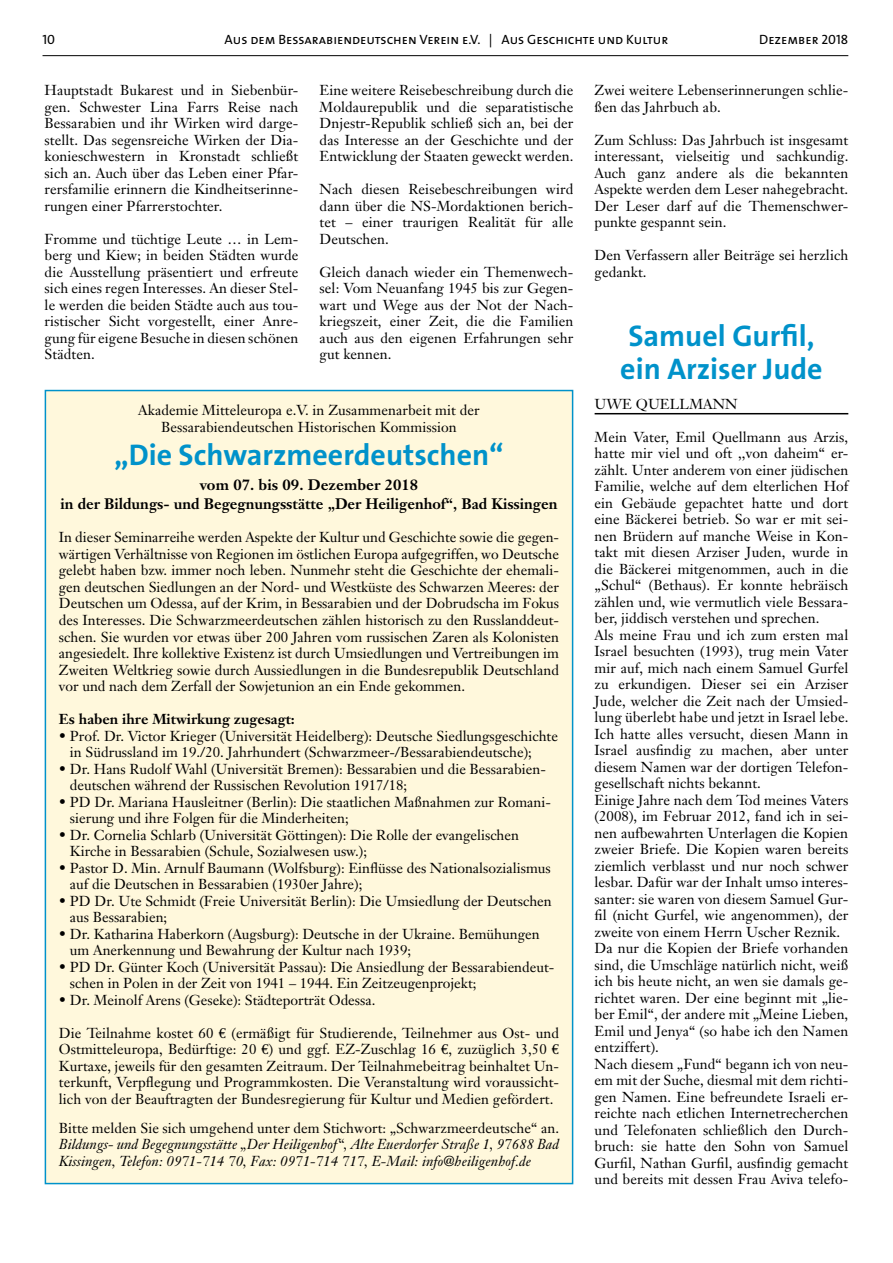
<style>
.page{position:relative;width:893px;height:1263px;background:#fff}
.page>*{position:absolute;margin:0;border:0;box-sizing:border-box;transform-origin:0 0}
.t1{font:700 30px/33px "The Sans B7";color:#0092ca}
.t2{font:700 15px/19.5px "Janson Text";color:#000;text-align:center}
.t3{font:14.25px/16.5px "Janson Text";letter-spacing:.005em;color:#000}
.t4{font:italic 14.25px/16.5px "Janson Text";letter-spacing:.005em;color:#000}
.t5{font:700 14.25px "Janson Text";color:#000}
.t6{font:13.5px "The Sans Caps";color:#000}
.s1{font-family:"Euro Serif"}
</style>
<div class="page">
<hr style="left:43px;top:55px;width:805px;height:1px;background:#000">
<div style="left:45px;top:390px;width:528px;height:793px;background:#fff8dc"></div>
<hr style="left:595px;top:413px;width:253px;height:1px;background:#000">
<p class="t6" style="left:43px;top:28px;width:14px">10</p>
<p class="t6" style="left:225px;top:28px;width:445px">Aus dem Bessarabiendeutschen Verein e.V. | Aus Geschichte und Kultur</p>
<p class="t6" style="left:759px;top:28px;width:91px">Dezember 2018</p>
<p class="t3" style="left:45px;top:82px;width:255px;text-align:justify">Hauptstadt Bukarest und in Siebenbür&shy;gen. Schwester Lina Farrs Reise nach Bessarabien und ihr Wirken wird darge&shy;stellt. Das segensreiche Wirken der Dia&shy;konieschwestern in Kronstadt schließt sich an. Auch über das Leben einer Pfar&shy;rersfamilie erinnern die Kindheitserinne&shy;rungen einer Pfarrerstochter.</p>
<p class="t3" style="left:45px;top:230px;width:255px;text-align:justify">Fromme und tüchtige Leute … in Lem&shy;berg und Kiew; in beiden Städten wurde die Ausstellung präsentiert und erfreute sich eines regen Interesses. An dieser Stel&shy;le werden die beiden Städte auch aus tou&shy;ristischer Sicht vorgestellt, einer Anre&shy;gung für eigene Besuche in diesen schönen Städten.</p>
<p class="t3" style="left:320px;top:82px;width:255px;text-align:justify">Eine weitere Reisebeschreibung durch die Moldaurepublik und die separatistische Dnjestr-Republik schließ sich an, bei der das Interesse an der Geschichte und der Entwicklung der Staaten geweckt werden.</p>
<p class="t3" style="left:320px;top:181px;width:255px;text-align:justify">Nach diesen Reisebeschreibungen wird dann über die NS-Mordaktionen berich&shy;tet – einer traurigen Realität für alle Deutschen.</p>
<p class="t3" style="left:320px;top:263px;width:255px;text-align:justify">Gleich danach wieder ein Themenwech&shy;sel: Vom Neuanfang 1945 bis zur Gegen&shy;wart und Wege aus der Not der Nach&shy;kriegszeit, einer Zeit, die die Familien auch aus den eigenen Erfahrungen sehr gut kennen.</p>
<p class="t3" style="left:595px;top:82px;width:255px">Zwei weitere Lebenserinnerungen schlie&shy;ßen das Jahrbuch ab.</p>
<p class="t3" style="left:595px;top:131px;width:255px;text-align:justify">Zum Schluss: Das Jahrbuch ist insgesamt interessant, vielseitig und sachkundig.<br>Auch ganz andere als die bekannten Aspekte werden dem Leser nahegebracht.<br>Der Leser darf auf die Themenschwer&shy;punkte gespannt sein.</p>
<p class="t3" style="left:595px;top:247px;width:255px">Den Verfassern aller Beiträge sei herzlich gedankt.</p>
<h1 class="t1" style="left:620px;top:320px;width:204px">Samuel Gurfil, ein Arziser Jude</h1>
<p class="t3" style="left:595px;top:395px;width:145px">Uwe Quellmann</p>
<p class="t3" style="left:595px;top:428px;width:255px">Mein Vater, Emil Quellmann aus Arzis, hatte mir viel und oft ,,von daheim“ er&shy;zählt. Unter anderem von einer jüdischen Familie, welche auf dem elterlichen Hof ein Gebäude gepachtet hatte und dort eine Bäckerei betrieb. So war er mit sei&shy;nen Brüdern auf manche Weise in Kon&shy;takt mit diesen Arziser Juden, wurde in die Bäckerei mitgenommen, auch in die „Schul“ (Bethaus). Er konnte hebräisch zählen und, wie vermutlich viele Bessara&shy;ber, jiddisch verstehen und sprechen.<br>Als meine Frau und ich zum ersten mal Israel besuchten (1993), trug mein Vater mir auf, mich nach einem Samuel Gurfel zu erkundigen. Dieser sei ein Arziser Jude, welcher die Zeit nach der Umsied&shy;lung überlebt habe und jetzt in Israel lebe.<br>Ich hatte alles versucht, diesen Mann in Israel ausfindig zu machen, aber unter diesem Namen war der dortigen Telefon&shy;gesellschaft nichts bekannt.<br>Einige Jahre nach dem Tod meines Vaters (2008), im Februar 2012, fand ich in sei&shy;nen aufbewahrten Unterlagen die Kopien zweier Briefe. Die Kopien waren bereits ziemlich verblasst und nur noch schwer lesbar. Dafür war der Inhalt umso interes&shy;santer: sie waren von diesem Samuel Gur&shy;fil (nicht Gurfel, wie angenommen), der zweite von einem Herrn Uscher Reznik.<br>Da nur die Kopien der Briefe vorhanden sind, die Umschläge natürlich nicht, weiß ich bis heute nicht, an wen sie damals ge&shy;richtet waren. Der eine beginnt mit „lie&shy;ber Emil“, der andere mit „Meine Lieben, Emil und Jenya“ (so habe ich den Namen entziffert).<br>Nach diesem „Fund“ begann ich von neu&shy;em mit der Suche, diesmal mit dem richti&shy;gen Namen. Eine befreundete Israeli er&shy;reichte nach etlichen Internetrecherchen und Telefonaten schließlich den Durch&shy;bruch: sie hatte den Sohn von Samuel Gurfil, Nathan Gurfil, ausfindig gemacht und bereits mit dessen Frau Aviva telefo-</p>
<p class="t3" style="left:138px;top:402px;width:343px;text-align:center">Akademie Mitteleuropa e.V. in Zusammenarbeit mit der<br>Bessarabiendeutschen Historischen Kommission</p>
<h1 class="t1" style="left:114px;top:439px;width:391px">„Die Schwarzmeerdeutschen“</h1>
<p class="t2" style="left:61px;top:475px;width:498px">vom 07. bis 09. Dezember 2018<br>in der Bildungs- und Begegnungsstätte „Der Heiligenhof“, Bad Kissingen</p>
<p class="t3" style="left:59px;top:529px;width:502px;text-align:justify">In dieser Seminarreihe werden Aspekte der Kultur und Geschichte sowie die gegen&shy;wärtigen Verhältnisse von Regionen im östlichen Europa aufgegriffen, wo Deutsche gelebt haben bzw. immer noch leben. Nunmehr steht die Geschichte der ehemali&shy;gen deutschen Siedlungen an der Nord- und Westküste des Schwarzen Meeres: der Deutschen um Odessa, auf der Krim, in Bessarabien und der Dobrudscha im Fokus des Interesses. Die Schwarzmeerdeutschen zählen historisch zu den Russlanddeut&shy;schen. Sie wurden vor etwas über 200 Jahren vom russischen Zaren als Kolonisten angesiedelt. Ihre kollektive Existenz ist durch Umsiedlungen und Vertreibungen im Zweiten Weltkrieg sowie durch Aussiedlungen in die Bundesrepublik Deutschland vor und nach dem Zerfall der Sowjetunion an ein Ende gekommen.</p>
<p class="t5" style="left:59px;top:710px;width:237px">Es haben ihre Mitwirkung zugesagt:</p>
<p class="t3" style="left:70px;top:727px;width:489px;text-indent:-11px">• Prof. Dr. Victor Krieger (Universität Heidelberg): Deutsche Siedlungsgeschichte in Südrussland im 19./20. Jahrhundert (Schwarzmeer-/Bessarabiendeutsche);</p>
<p class="t3" style="left:70px;top:760px;width:477px;text-indent:-11px">• Dr. Hans Rudolf Wahl (Universität Bremen): Bessarabien und die Bessarabien&shy;deutschen während der Russischen Revolution 1917/18;</p>
<p class="t3" style="left:70px;top:793px;width:482px;text-indent:-11px">• PD Dr. Mariana Hausleitner (Berlin): Die staatlichen Maßnahmen zur Romani&shy;sierung und ihre Folgen für die Minderheiten;</p>
<p class="t3" style="left:70px;top:826px;width:451px;text-indent:-11px">• Dr. Cornelia Schlarb (Universität Göttingen): Die Rolle der evangelischen<br>Kirche in Bessarabien (Schule, Sozialwesen usw.);</p>
<p class="t3" style="left:70px;top:859px;width:482px;text-indent:-11px">• Pastor D. Min. Arnulf Baumann (Wolfsburg): Einflüsse des Nationalsozialismus auf die Deutschen in Bessarabien (1930er Jahre);</p>
<p class="t3" style="left:70px;top:892px;width:483px;text-indent:-11px">• PD Dr. Ute Schmidt (Freie Universität Berlin): Die Umsiedlung der Deutschen aus Bessarabien;</p>
<p class="t3" style="left:70px;top:925px;width:471px;text-indent:-11px">• Dr. Katharina Haberkorn (Augsburg): Deutsche in der Ukraine. Bemühungen um Anerkennung und Bewahrung der Kultur nach 1939;</p>
<p class="t3" style="left:70px;top:958px;width:486px;text-indent:-11px">• PD Dr. Günter Koch (Universität Passau): Die Ansiedlung der Bessarabiendeut&shy;schen in Polen in der Zeit von 1941 – 1944. Ein Zeitzeugenprojekt;</p>
<p class="t3" style="left:59px;top:991px;width:318px">• Dr. Meinolf Arens (Geseke): Städteporträt Odessa.</p>
<p class="t3" style="left:59px;top:1024px;width:502px;text-align:justify">Die Teilnahme kostet 60 <span class="s1">€</span> (ermäßigt für Studierende, Teilnehmer aus Ost- und Ostmitteleuropa, Bedürftige: 20 <span class="s1">€</span>) und ggf. EZ-Zuschlag 16 <span class="s1">€</span>, zuzüglich 3,50 <span class="s1">€ </span>Kurtaxe, jeweils für den gesamten Zeitraum. Der Teilnahmebeitrag beinhaltet Un&shy;terkunft, Verpflegung und Programmkosten. Die Veranstaltung wird voraussicht&shy;lich von der Beauftragten der Bundesregierung für Kultur und Medien gefördert.</p>
<p class="t3" style="left:59px;top:1119px;width:502px">Bitte melden Sie sich umgehend unter dem Stichwort: „Schwarzmeerdeutsche“ an.</p>
<p class="t4" style="left:59px;top:1136px;width:502px">Bildungs- und Begegnungsstätte „Der Heiligenhof“, Alte Euerdorfer Straße 1, 97688 Bad<br>Kissingen, Telefon: 0971-714 70, Fax: 0971-714 717, E-Mail: info@heiligenhof.de</p>
</div>
